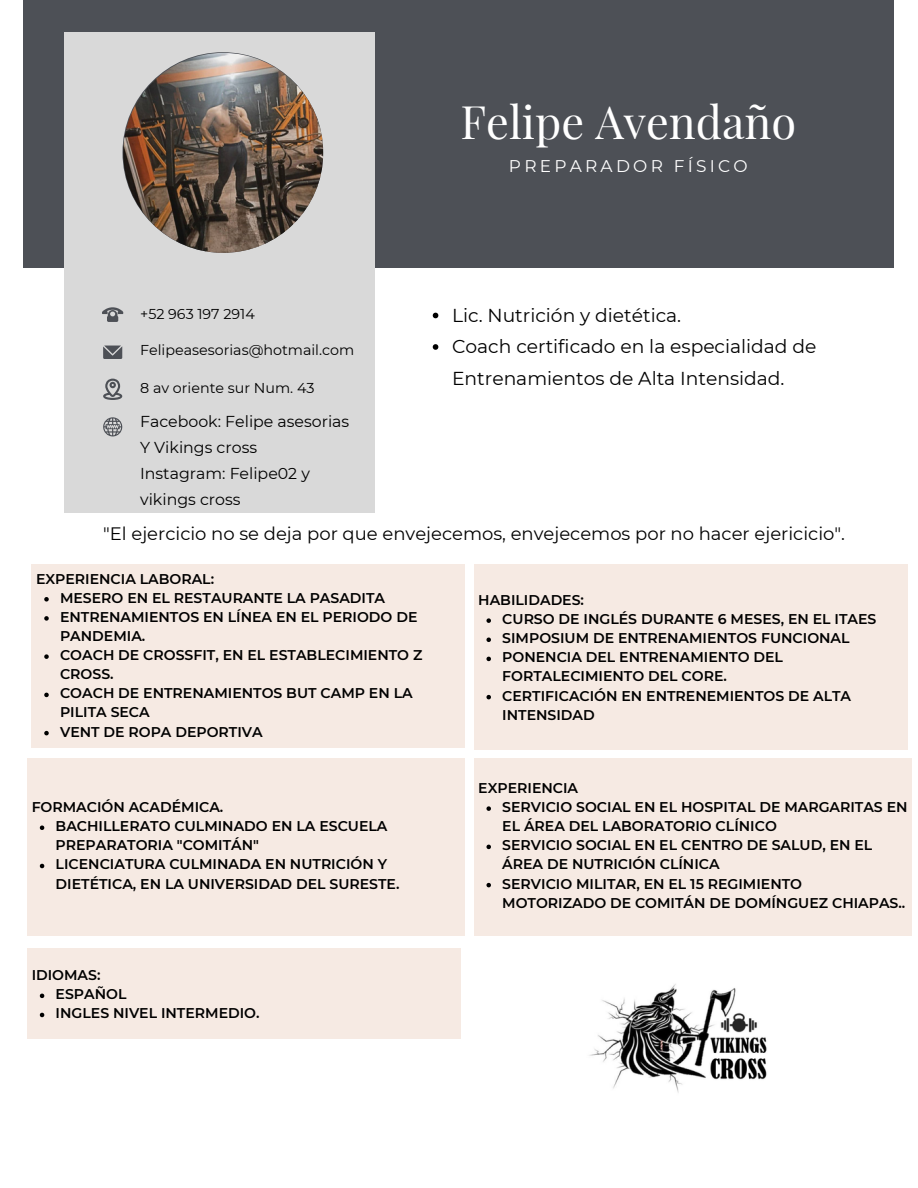
<style>
.page{position:relative;width:918px;height:1188px;background:#fff}
.page>*{position:absolute;margin:0;border:0;box-sizing:border-box;transform-origin:0 0}
.t1{font:45.15px "Playfair Display";color:#fff}
.t2{font:18.75px/31.5px "Montserrat";color:#000}
.t3{font:18px "Montserrat";color:#000}
.t4{font:16.95px "Montserrat";letter-spacing:.19em;color:#fff}
.t5{font:15.75px/25.8px "Montserrat";color:#000}
.t6{font:14.25px "Montserrat";color:#000}
.t7{font:600 14.1px/19.2px "Montserrat";color:#000}
</style>
<div class="page">
<div style="left:32px;top:564px;width:433px;height:184px;background:#f6eae3"></div>
<svg style="left:44px;top:597px;width:5px;height:5px"></svg>
<svg style="left:44px;top:616px;width:5px;height:5px"></svg>
<svg style="left:44px;top:654px;width:5px;height:5px"></svg>
<svg style="left:44px;top:693px;width:5px;height:4px"></svg>
<svg style="left:44px;top:731px;width:5px;height:4px"></svg>
<div style="left:23px;top:0;width:871px;height:267px;background:#4d5056"></div>
<div style="left:64px;top:33px;width:310px;height:480px;background:#d9d9d9"></div>
<svg style="left:103px;top:346px;width:19px;height:13px"></svg>
<svg style="left:102px;top:307px;width:21px;height:15px"></svg>
<svg style="left:103px;top:379px;width:19px;height:21px"></svg>
<svg style="left:103px;top:417px;width:19px;height:19px"></svg>
<img style="left:123px;top:53px;width:200px;height:200px;border-radius:50%">
<img style="left:589px;top:984px;width:178px;height:109px">
<svg style="left:433px;top:313px;width:5px;height:5px"></svg>
<svg style="left:433px;top:344px;width:5px;height:6px"></svg>
<div style="left:27px;top:758px;width:438px;height:177px;background:#f6eae3"></div>
<svg style="left:40px;top:826px;width:4px;height:4px"></svg>
<svg style="left:40px;top:864px;width:4px;height:4px"></svg>
<div style="left:474px;top:564px;width:433px;height:185px;background:#f6eae3"></div>
<svg style="left:486px;top:618px;width:5px;height:5px"></svg>
<svg style="left:486px;top:638px;width:5px;height:4px"></svg>
<svg style="left:486px;top:657px;width:5px;height:4px"></svg>
<svg style="left:486px;top:695px;width:5px;height:4px"></svg>
<div style="left:474px;top:758px;width:437px;height:177px;background:#f6eae3"></div>
<svg style="left:486px;top:806px;width:5px;height:5px"></svg>
<svg style="left:486px;top:845px;width:5px;height:4px"></svg>
<svg style="left:486px;top:883px;width:5px;height:4px"></svg>
<div style="left:27px;top:949px;width:434px;height:90px;background:#f6eae3"></div>
<svg style="left:40px;top:994px;width:4px;height:4px"></svg>
<svg style="left:40px;top:1013px;width:4px;height:4px"></svg>
<p class="t6" style="left:140px;top:305px;width:116px">+52 963 197 2914</p>
<p class="t6" style="left:140px;top:342px;width:216px">Felipeasesorias@hotmail.com</p>
<p class="t6" style="left:140px;top:380px;width:176px">8 av oriente sur Num. 43</p>
<h1 class="t1" style="left:461px;top:90px;width:337px">Felipe Avendaño</h1>
<p class="t4" style="left:509px;top:156px;width:240px">PREPARADOR FÍSICO</p>
<h2 class="t2" style="left:452px;top:299px;width:366px">Lic. Nutrición y dietética.<br>Coach certificado en la especialidad de<br>Entrenamientos de Alta Intensidad.</h2>
<p class="t5" style="left:140px;top:409px;width:211px">Facebook: Felipe asesorias<br>Y Vikings cross<br>Instagram: Felipe02 y vikings cross</p>
<p class="t3" style="left:103px;top:523px;width:743px">"El ejercicio no se deja por que envejecemos, envejecemos por no hacer ejericicio".</p>
<p class="t7" style="left:36px;top:569px;width:180px">EXPERIENCIA LABORAL:</p>
<p class="t7" style="left:60px;top:588px;width:364px">MESERO EN EL RESTAURANTE LA PASADITA<br>ENTRENAMIENTOS EN LÍNEA EN EL PERIODO DE<br>PANDEMIA.<br>COACH DE CROSSFIT, EN EL ESTABLECIMIENTO Z<br>CROSS.<br>COACH DE ENTRENAMIENTOS BUT CAMP EN LA<br>PILITA SECA<br>VENT DE ROPA DEPORTIVA</p>
<p class="t7" style="left:32px;top:797px;width:193px">FORMACIÓN ACADÉMICA.</p>
<p class="t7" style="left:56px;top:816px;width:345px">BACHILLERATO CULMINADO EN LA ESCUELA PREPARATORIA "COMITÁN"<br>LICENCIATURA CULMINADA EN NUTRICIÓN Y DIETÉTICA, EN LA UNIVERSIDAD DEL SURESTE.</p>
<p class="t7" style="left:32px;top:965px;width:70px">IDIOMAS:</p>
<p class="t7" style="left:56px;top:985px;width:205px">ESPAÑOL<br>INGLES NIVEL INTERMEDIO.</p>
<p class="t7" style="left:478px;top:590px;width:107px">HABILIDADES:</p>
<p class="t7" style="left:502px;top:609px;width:376px">CURSO DE INGLÉS DURANTE 6 MESES, EN EL ITAES<br>SIMPOSIUM DE ENTRENAMIENTOS FUNCIONAL<br>PONENCIA DEL ENTRENAMIENTO DEL<br>FORTALECIMIENTO DEL CORE.<br>CERTIFICACIÓN EN ENTRENEMIENTOS DE ALTA<br>INTENSIDAD</p>
<p class="t7" style="left:478px;top:778px;width:101px">EXPERIENCIA</p>
<p class="t7" style="left:502px;top:797px;width:407px">SERVICIO SOCIAL EN EL HOSPITAL DE MARGARITAS EN EL ÁREA DEL LABORATORIO CLÍNICO<br>SERVICIO SOCIAL EN EL CENTRO DE SALUD, EN EL ÁREA DE NUTRICIÓN CLÍNICA<br>SERVICIO MILITAR, EN EL 15 REGIMIENTO MOTORIZADO DE COMITÁN DE DOMÍNGUEZ CHIAPAS..</p>
</div>
